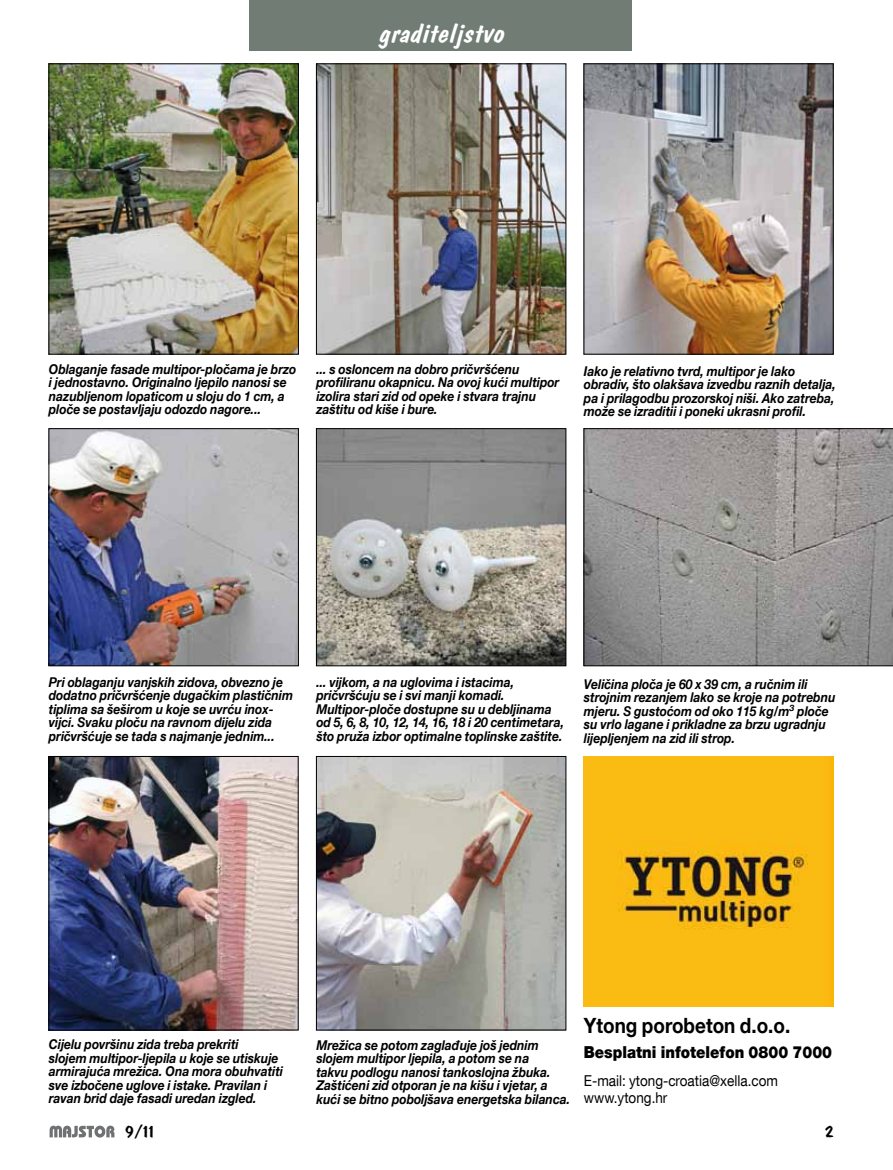
<style>
.page{position:relative;width:893px;height:1170px;background:#fff}
.page>*{position:absolute;margin:0;border:0;box-sizing:border-box;transform-origin:0 0}
.t1{font:italic 27px "Dom Casual BT";color:#fff;scale:1.2 1}
.t2{font:700 21px "Helvetica Neue LT Com";color:#000;scale:.9 1}
.t3{font:18px "Dom Casual BT";color:#000;scale:1.1 1}
.t4{font:900 16.5px "Helvetica Neue LT Com";color:#000;scale:.9 1}
.t5{font:15px/16.5px "Helvetica Neue LT Com";color:#000;scale:.9 1}
.t6{font:italic 700 13.5px/13.5px "Helvetica Neue LT Com";color:#000;scale:.9 1}
</style>
<div class="page">
<div style="left:250px;top:0;width:382px;height:51px;background:#717d74"></div>
<svg style="left:50px;top:1125px;width:64px;height:12px"></svg>
<svg style="left:584px;top:428px;width:309px;height:238px;background:#959392"></svg>
<img style="left:318px;top:66px;width:246px;height:286px">
<div style="left:316px;top:64px;width:250px;height:290px;border:1px solid #000"></div>
<img style="left:51px;top:758px;width:245px;height:270px">
<div style="left:49px;top:756px;width:249px;height:274px;border:1px solid #000"></div>
<img style="left:318px;top:758px;width:246px;height:270px">
<div style="left:316px;top:756px;width:250px;height:274px;border:1px solid #000"></div>
<img style="left:586px;top:66px;width:245px;height:286px">
<img style="left:318px;top:430px;width:246px;height:234px">
<div style="left:316px;top:428px;width:250px;height:238px;border:1px solid #000"></div>
<img style="left:51px;top:430px;width:246px;height:234px">
<div style="left:49px;top:428px;width:250px;height:238px;border:1px solid #000"></div>
<img style="left:51px;top:66px;width:246px;height:286px">
<div style="left:49px;top:64px;width:250px;height:290px;border:1px solid #000"></div>
<img style="left:584px;top:756px;width:249px;height:249px">
<h1 class="t1" style="left:378px;top:17px;width:113px">graditeljstvo</h1>
<p class="t6" style="left:49px;top:361px;width:276px">Oblaganje fasade multipor-pločama je brzo i jednostavno. Originalno ljepilo nanosi se nazubljenom lopaticom u sloju do 1 cm, a ploče se postavljaju odozdo nagore...</p>
<p class="t6" style="left:316px;top:362px;width:271px">... s osloncem na dobro pričvršćenu profiliranu okapnicu. Na ovoj kući multipor izolira stari zid od opeke i stvara trajnu zaštitu od kiše i bure.</p>
<p class="t6" style="left:584px;top:363px;width:281px">Iako je relativno tvrd, multipor je lako obradiv, što olakšava izvedbu raznih detalja, pa i prilagodbu prozorskoj niši. Ako zatreba, može se izraditii i poneki ukrasni profil.</p>
<p class="t6" style="left:49px;top:674px;width:273px">Pri oblaganju vanjskih zidova, obvezno je dodatno pričvršćenje dugačkim plastičnim tiplima sa šeširom u koje se uvrću inox&shy;vijci. Svaku ploču na ravnom dijelu zida pričvršćuje se tada s najmanje jednim...</p>
<p class="t6" style="left:316px;top:675px;width:277px">... vijkom, a na uglovima i istacima, pričvršćuju se i svi manji komadi.<br>Multipor-ploče dostupne su u debljinama od 5, 6, 8, 10, 12, 14, 16, 18 i 20 centimetara, što pruža izbor optimalne toplinske zaštite.</p>
<p class="t6" style="left:584px;top:676px;width:281px">Veličina ploča je 60 x 39 cm, a ručnim ili strojnim rezanjem lako se kroje na potrebnu mjeru. S gustoćom od oko 115 kg/m<sup>3</sup> ploče su vrlo lagane i prikladne za brzu ugradnju lijepljenjem na zid ili strop.</p>
<p class="t6" style="left:49px;top:1037px;width:262px">Cijelu površinu zida treba prekriti<br>slojem multipor-ljepila u koje se utiskuje armirajuća mrežica. Ona mora obuhvatiti sve izbočene uglove i istake. Pravilan i ravan brid daje fasadi uredan izgled.</p>
<p class="t6" style="left:316px;top:1037px;width:283px">Mrežica se potom zaglađuje još jednim slojem multipor ljepila, a potom se na<br>takvu podlogu nanosi tankoslojna žbuka.<br>Zaštićeni zid otporan je na kišu i vjetar, a kući se bitno poboljšava energetska bilanca.</p>
<h2 class="t2" style="left:584px;top:1011px;width:231px">Ytong porobeton d.o.o.</h2>
<p class="t4" style="left:584px;top:1042px;width:277px">Besplatni infotelefon 0800 7000</p>
<p class="t5" style="left:584px;top:1072px;width:217px">E-mail: ytong-croatia@xella.com www.ytong.hr</p>
<h3 class="t3" style="left:125px;top:1119px;width:28px">9/11</h3>
<h3 class="t3" style="left:825px;top:1119px;width:9px">2</h3>
</div>
